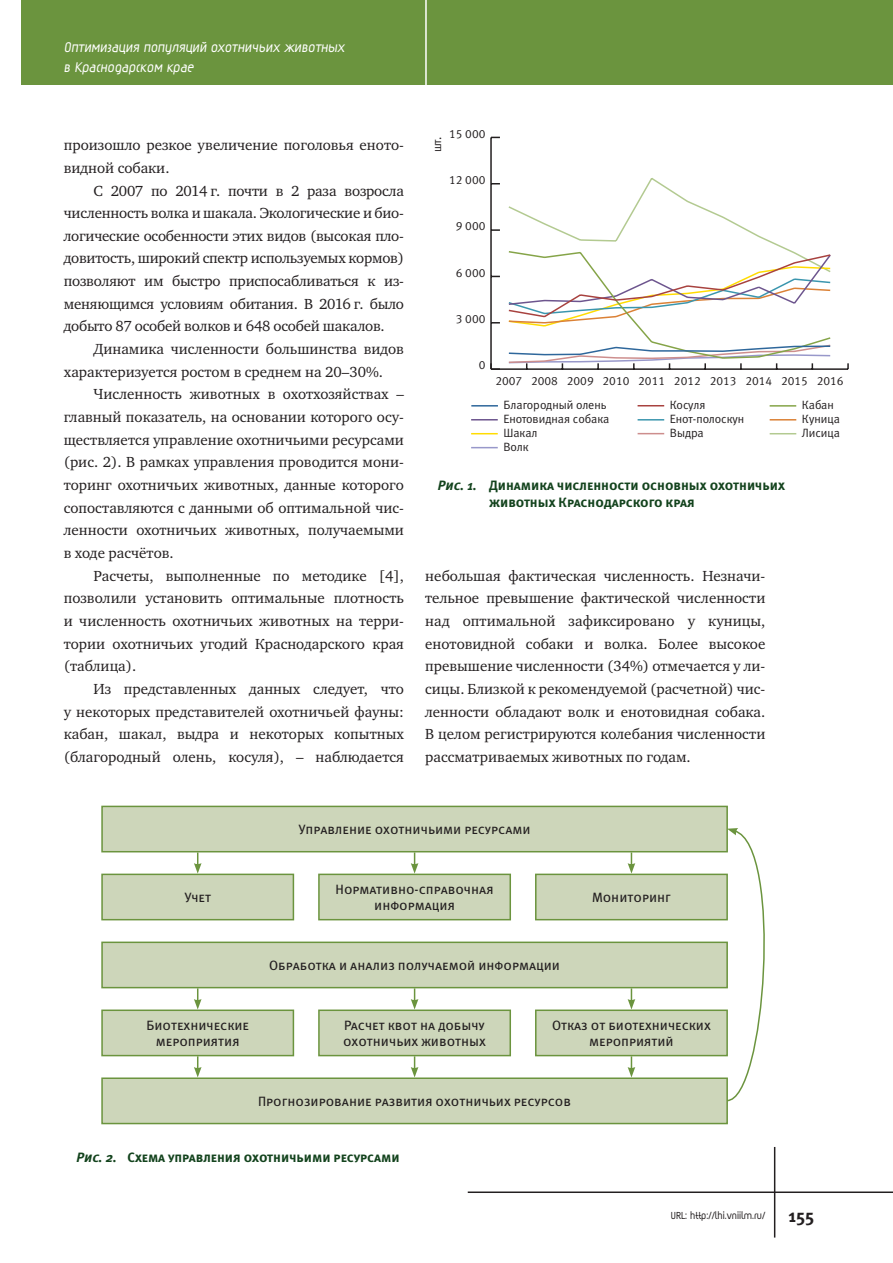
<style>
.page{position:relative;width:893px;height:1263px;background:#fff}
.page>*{position:absolute;margin:0;border:0;box-sizing:border-box;transform-origin:0 0}
.t1{font:18px "Meta Bold C";color:#231f20}
.t2{font:700 16.5px/19.8px "Magic C";color:#fff}
.Text{font:15px/22.6px "Charter C";color:#231f20;text-align:justify}
.t3{font:13.5px/16.2px "Meta Book Caps LFC";color:#231f20;text-align:center}
.Ris_Zag{font:13.5px/16.2px "Meta Bold Caps C";color:#13431d}
.t4{font:12px "Meta Normal LFC";color:#231f20}
.t5{font:700 12px "Magic C";color:#231f20}
.s1{font-style:italic}
</style>
<div class="page">
<div style="left:21px;top:0;width:872px;height:85px;background:#6b943e"></div>
<hr style="left:425px;top:0;width:2px;height:85px;background:#fff">
<hr style="left:468px;top:1191px;width:425px;height:2px;background:#231f20">
<hr style="left:774px;top:1147px;width:1px;height:90px;background:#231f20">
<hr style="left:491px;top:368px;width:357px;height:2px;background:#231f20">
<hr style="left:490px;top:137px;width:2px;height:232px;background:#231f20">
<svg style="left:492px;top:229px;width:8px;height:2px"></svg>
<svg style="left:508px;top:178px;width:282px;height:72px"></svg>
<svg style="left:512px;top:253px;width:319px;height:33px"></svg>
<svg style="left:471px;top:286px;width:361px;height:163px"></svg>
<div style="left:102px;top:806px;width:625px;height:46px;background:#cdd6ba"></div>
<div style="left:101px;top:806px;width:627px;height:46px;border:2px solid #6b943e"></div>
<div style="left:102px;top:942px;width:625px;height:46px;background:#cdd6ba"></div>
<div style="left:101px;top:941px;width:627px;height:47px;border:2px solid #6b943e"></div>
<div style="left:102px;top:1078px;width:625px;height:45px;background:#cdd6ba"></div>
<div style="left:101px;top:1077px;width:627px;height:47px;border:2px solid #6b943e"></div>
<div style="left:102px;top:874px;width:191px;height:46px;background:#cdd6ba"></div>
<div style="left:101px;top:874px;width:193px;height:46px;border:2px solid #6b943e"></div>
<div style="left:102px;top:1010px;width:191px;height:45px;background:#cdd6ba"></div>
<div style="left:101px;top:1009px;width:193px;height:47px;border:2px solid #6b943e"></div>
<div style="left:319px;top:874px;width:191px;height:46px;background:#cdd6ba"></div>
<div style="left:318px;top:874px;width:193px;height:46px;border:2px solid #6b943e"></div>
<div style="left:319px;top:1010px;width:191px;height:45px;background:#cdd6ba"></div>
<div style="left:318px;top:1009px;width:193px;height:47px;border:2px solid #6b943e"></div>
<div style="left:536px;top:874px;width:191px;height:46px;background:#cdd6ba"></div>
<div style="left:535px;top:874px;width:193px;height:46px;border:2px solid #6b943e"></div>
<div style="left:536px;top:1010px;width:191px;height:45px;background:#cdd6ba"></div>
<div style="left:535px;top:1009px;width:193px;height:47px;border:2px solid #6b943e"></div>
<svg style="left:194px;top:852px;width:8px;height:22px"></svg>
<svg style="left:194px;top:988px;width:8px;height:21px"></svg>
<svg style="left:194px;top:1056px;width:8px;height:21px"></svg>
<svg style="left:411px;top:852px;width:7px;height:22px"></svg>
<svg style="left:411px;top:988px;width:7px;height:21px"></svg>
<svg style="left:411px;top:1056px;width:7px;height:21px"></svg>
<svg style="left:628px;top:852px;width:7px;height:22px"></svg>
<svg style="left:628px;top:988px;width:7px;height:21px"></svg>
<svg style="left:628px;top:1056px;width:7px;height:21px"></svg>
<svg style="left:726px;top:828px;width:39px;height:274px"></svg>
<p class="t2" style="left:64px;top:39px;width:285px">Оптимизация популяций охотничьих животных в Краснодарском крае</p>
<p class="Text" style="left:64px;top:134px;width:342px">произошло резкое увеличение поголовья еното&shy;видной собаки.</p>
<p class="Text" style="left:64px;top:179px;width:342px;text-indent:30px">С 2007 по 2014 г. почти в 2 раза возросла численность волка и шакала. Экологические и био&shy;логические особенности этих видов (высокая пло&shy;довитость, широкий спектр используемых кормов) позволяют им быстро приспосабливаться к из&shy;меняющимся условиям обитания. В 2016 г. было добыто 87 особей волков и 648 особей шакалов.</p>
<p class="Text" style="left:64px;top:338px;width:342px;text-indent:30px">Динамика численности большинства видов характеризуется ростом в среднем на 20–30%.</p>
<p class="Text" style="left:64px;top:383px;width:342px;text-indent:30px">Численность животных в охотхозяйствах – главный показатель, на основании которого осу&shy;ществляется управление охотничьими ресурсами (рис. 2). В рамках управления проводится мони&shy;торинг охотничьих животных, данные которого сопоставляются с данными об оптимальной чис&shy;ленности охотничьих животных, получаемыми в ходе расчётов.</p>
<p class="Text" style="left:64px;top:564px;width:342px;text-indent:30px">Расчеты, выполненные по методике [4], позволили установить оптимальные плотность и численность охотничьих животных на терри&shy;тории охотничьих угодий Краснодарского края (таблица).</p>
<p class="Text" style="left:64px;top:678px;width:342px;text-indent:30px">Из представленных данных следует, что у некоторых представителей охотничьей фауны: кабан, шакал, выдра и некоторых копытных (благородный олень, косуля), – наблюдается</p>
<p class="t4" style="left:430px;top:152px;width:17px;rotate:-90deg">шт.</p>
<p class="t4" style="left:449px;top:127px;width:38px">15 000</p>
<p class="t4" style="left:449px;top:173px;width:38px">12 000</p>
<p class="t4" style="left:456px;top:219px;width:31px">9 000</p>
<p class="t4" style="left:456px;top:266px;width:31px">6 000</p>
<p class="t4" style="left:456px;top:312px;width:31px">3 000</p>
<p class="t4" style="left:479px;top:358px;width:8px">0</p>
<p class="t4" style="left:495px;top:374px;width:350px">2007 2008 2009 2010 2011 2012 2013 2014 2015 2016</p>
<p class="t4" style="left:504px;top:398px;width:104px">Благородный олень</p>
<p class="t4" style="left:670px;top:398px;width:37px">Косуля</p>
<p class="t4" style="left:802px;top:398px;width:34px">Кабан</p>
<p class="t4" style="left:503px;top:412px;width:108px">Енотовидная собака</p>
<p class="t4" style="left:670px;top:412px;width:76px">Енот-полоскун</p>
<p class="t4" style="left:802px;top:412px;width:40px">Куница</p>
<p class="t4" style="left:503px;top:426px;width:36px">Шакал</p>
<p class="t4" style="left:670px;top:426px;width:36px">Выдра</p>
<p class="t4" style="left:802px;top:426px;width:40px">Лисица</p>
<p class="t4" style="left:503px;top:440px;width:27px">Волк</p>
<p class="Ris_Zag" style="left:489px;top:477px;width:297px;text-indent:-51px"><span class="s1">Рис. 1.</span> Динамика численности основных охотничьих животных Краснодарского края</p>
<p class="Text" style="left:425px;top:564px;width:342px">небольшая фактическая численность. Незначи&shy;тельное превышение фактической численности над оптимальной зафиксировано у куницы, енотовидной собаки и волка. Более высокое превышение численности (34%) отмечается у ли&shy;сицы. Близкой к рекомендуемой (расчетной) чис&shy;ленности обладают волк и енотовидная собака.<br>В целом регистрируются колебания численности рассматриваемых животных по годам.</p>
<p class="t3" style="left:184px;top:889px;width:28px">Учет</p>
<p class="t3" style="left:146px;top:1017px;width:104px">Биотехнические мероприятия</p>
<p class="t3" style="left:299px;top:821px;width:234px">Управление охотничьими ресурсами</p>
<p class="t3" style="left:336px;top:881px;width:160px">Нормативно-справочная информация</p>
<p class="t3" style="left:269px;top:957px;width:292px">Обработка и анализ получаемой информации</p>
<p class="t3" style="left:592px;top:889px;width:80px">Мониторинг</p>
<p class="t3" style="left:343px;top:1017px;width:145px;text-align:left">Расчет квот на добычу охотничьих животных</p>
<p class="t3" style="left:552px;top:1017px;width:160px">Отказ от биотехнических мероприятий</p>
<p class="t3" style="left:258px;top:1093px;width:314px">Прогнозирование развития охотничьих ресурсов</p>
<p class="Ris_Zag" style="left:77px;top:1149px;width:325px"><span class="s1">Рис. 2.</span> Схема управления охотничьими ресурсами</p>
<p class="t5" style="left:671px;top:1210px;width:96px">URL: http://lhi.vniilm.ru/</p>
<p class="t1" style="left:789px;top:1205px;width:27px">155</p>
</div>
